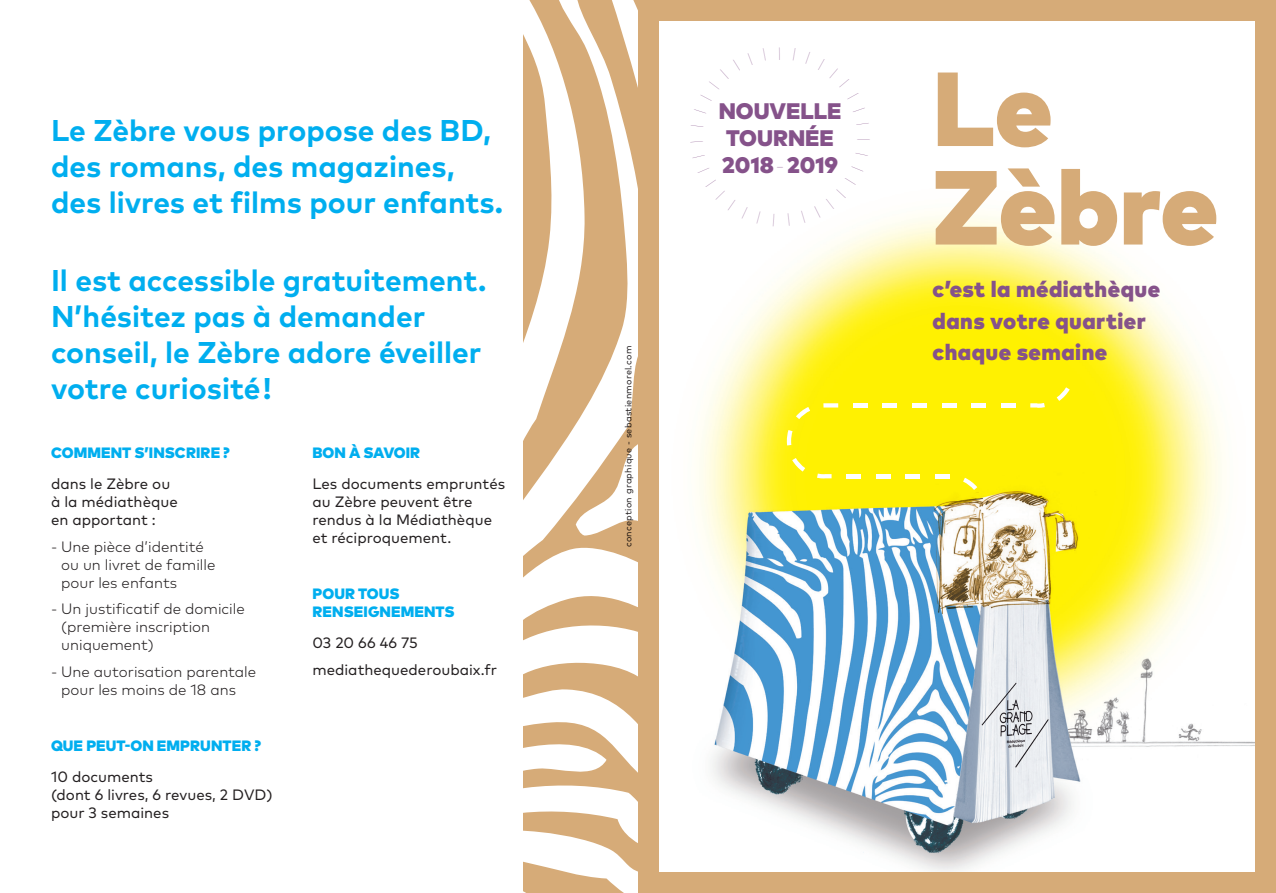
<style>
.page{position:relative;width:1276px;height:893px;background:#fff}
.page>*{position:absolute;margin:0;border:0;box-sizing:border-box;transform-origin:0 0}
.HORAORES{font:900 105px "Mark Pro";color:#d6ab78}
.t1{font:700 30px/36px "Mark Pro";color:#00aeef}
.HORAORES-2{font:900 22.5px/31.5px "Mark Pro";letter-spacing:.02em;color:#85528a}
.HORAORES-3{font:900 22.5px/27px "Mark Pro";color:#85528a;text-align:center}
.t2{font:15px/18px "Mark Pro";color:#231f20}
.t3{font:300 15px/18px "Mark Pro";color:#231f20}
.t4{font:900 15px/18px "Mark Pro";letter-spacing:.005em;color:#00aeef}
.t5{font:9px "Mark Pro";letter-spacing:.03em;color:#231f20}
.s1{font-weight:100}
</style>
<div class="page">
<svg style="left:523px;top:0;width:115px;height:893px;fill:#d6ab78"></svg>
<svg style="left:523px;top:805px;width:115px;height:73px"></svg>
<div style="left:638px;top:0;width:638px;height:893px;background:#d6ab78"></div>
<img style="left:659px;top:29px;width:595px;height:843px">
<svg style="left:963px;top:478px;width:14px;height:12px"></svg>
<svg style="left:935px;top:474px;width:15px;height:4px"></svg>
<hr style="left:876px;top:474px;width:14px;height:4px;background:#fff">
<hr style="left:905px;top:474px;width:15px;height:4px;background:#fff">
<hr style="left:846px;top:474px;width:15px;height:4px;background:#fff">
<svg style="left:817px;top:474px;width:14px;height:4px"></svg>
<svg style="left:796px;top:407px;width:14px;height:12px"></svg>
<div style="left:971px;top:403px;width:15px;height:5px;background:#fff"></div>
<div style="left:853px;top:403px;width:15px;height:5px;background:#fff"></div>
<div style="left:1000px;top:403px;width:15px;height:5px;background:#fff"></div>
<svg style="left:792px;top:458px;width:13px;height:14px"></svg>
<svg style="left:787px;top:430px;width:5px;height:15px"></svg>
<div style="left:941px;top:403px;width:15px;height:5px;background:#fff"></div>
<div style="left:912px;top:403px;width:15px;height:5px;background:#fff"></div>
<div style="left:882px;top:403px;width:15px;height:5px;background:#fff"></div>
<svg style="left:823px;top:403px;width:15px;height:5px"></svg>
<svg style="left:1030px;top:403px;width:15px;height:5px"></svg>
<svg style="left:1056px;top:387px;width:13px;height:14px"></svg>
<svg style="left:805px;top:52px;width:5px;height:12px"></svg>
<div style="left:818px;top:59px;width:40px;height:40px;background:#fff"></div>
<svg style="left:853px;top:107px;width:12px;height:5px"></svg>
<svg style="left:856px;top:123px;width:13px;height:2px"></svg>
<svg style="left:857px;top:139px;width:13px;height:1px"></svg>
<svg style="left:855px;top:153px;width:13px;height:3px"></svg>
<svg style="left:851px;top:166px;width:12px;height:5px"></svg>
<svg style="left:826px;top:178px;width:30px;height:31px"></svg>
<svg style="left:814px;top:206px;width:6px;height:11px"></svg>
<svg style="left:801px;top:211px;width:4px;height:12px"></svg>
<svg style="left:757px;top:212px;width:3px;height:12px"></svg>
<svg style="left:773px;top:214px;width:1px;height:12px"></svg>
<svg style="left:788px;top:214px;width:1px;height:12px"></svg>
<svg style="left:742px;top:207px;width:5px;height:11px"></svg>
<svg style="left:705px;top:180px;width:30px;height:30px"></svg>
<svg style="left:698px;top:168px;width:11px;height:5px"></svg>
<svg style="left:692px;top:155px;width:13px;height:3px"></svg>
<svg style="left:690px;top:141px;width:13px;height:1px"></svg>
<svg style="left:691px;top:126px;width:12px;height:1px"></svg>
<svg style="left:694px;top:110px;width:12px;height:4px"></svg>
<svg style="left:700px;top:95px;width:11px;height:6px"></svg>
<svg style="left:709px;top:60px;width:31px;height:29px"></svg>
<svg style="left:748px;top:53px;width:4px;height:12px"></svg>
<svg style="left:763px;top:49px;width:3px;height:12px"></svg>
<svg style="left:779px;top:47px;width:1px;height:13px"></svg>
<svg style="left:793px;top:48px;width:2px;height:13px"></svg>
<h2 class="t1" style="left:51px;top:109px;width:453px">Le Zèbre vous propose des BD, des romans, des magazines, des livres et films pour enfants.</h2>
<h2 class="t1" style="left:51px;top:260px;width:437px">Il est accessible gratuitement.<br>N’hésitez pas à demander conseil, le Zèbre adore éveiller votre curiosité !</h2>
<p class="t4" style="left:51px;top:443px;width:180px">COMMENT S’INSCRIRE ?</p>
<p class="t2" style="left:51px;top:474px;width:128px">dans le Zèbre ou à la médiathèque en apportant :</p>
<p class="t3" style="left:61px;top:536px;width:156px;text-indent:-10px">- Une pièce d’identité ou un livret de famille pour les enfants</p>
<p class="t3" style="left:61px;top:599px;width:185px;text-indent:-10px">- Un justificatif de domicile (première inscription uniquement)</p>
<p class="t3" style="left:61px;top:661px;width:196px;text-indent:-10px">- Une autorisation parentale pour les moins de 18 ans</p>
<p class="t4" style="left:51px;top:735px;width:212px">QUE PEUT-ON EMPRUNTER ?</p>
<p class="t2" style="left:51px;top:766px;width:223px">10 documents<br>(dont 6 livres, 6 revues, 2 DVD) pour 3 semaines</p>
<p class="t4" style="left:312px;top:443px;width:109px">BON À SAVOIR</p>
<p class="t2" style="left:312px;top:474px;width:194px">Les documents empruntés au Zèbre peuvent être rendus à la Médiathèque et réciproquement.</p>
<p class="t4" style="left:312px;top:584px;width:144px">POUR TOUS<br>RENSEIGNEMENTS</p>
<p class="t2" style="left:312px;top:628px;width:186px;line-height:26.5px">03 20 66 46 75 mediathequederoubaix.fr</p>
<p class="t5" style="left:621px;top:547px;width:203px;rotate:-90deg">conception graphique - sebastienmorel.com</p>
<p class="HORAORES-3" style="left:718px;top:95px;width:124px">NOUVELLE<br>TOURNÉE</p>
<p class="HORAORES-3" style="left:722px;top:149px;width:118px">2018 <span class="s1">-</span> 2019</p>
<p class="HORAORES" style="left:932px;top:28px;width:122px">Le</p>
<p class="HORAORES" style="left:932px;top:126px;width:287px">Zèbre</p>
<p class="HORAORES-2" style="left:932px;top:272px;width:229px">c’est la médiathèque dans votre quartier chaque semaine</p>
</div>
